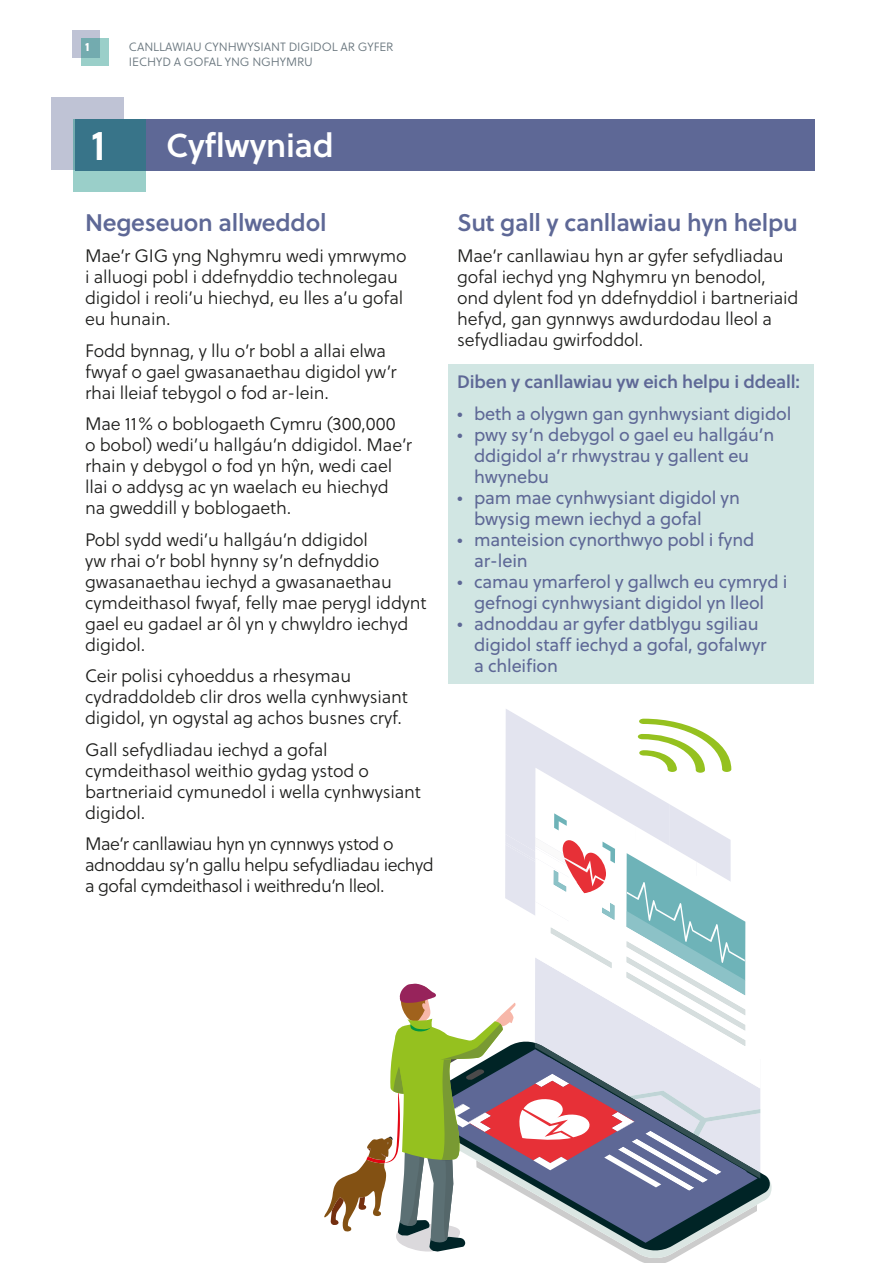
<style>
.page{position:relative;width:893px;height:1263px;background:#fff}
.page>*{position:absolute;margin:0;border:0;box-sizing:border-box;transform-origin:0 0}
.t1{font:42px "Soleil Sb";color:#fff}
.t2{font:33px "Soleil Sb";letter-spacing:-.01em;color:#fff}
.t3{font:24px "Soleil Sb";letter-spacing:-.01em;color:#5e6896}
.t4{font:18px/21px "Soleil Lt";letter-spacing:-.01em;color:#1d1d1b}
.t5{font:18px/21px "Soleil";letter-spacing:-.01em;color:#5e6896}
.t6{font:18px/21px "Soleil Lt";letter-spacing:-.03em;color:#1d1d1b}
.t7{font:18px "Soleil Sb";letter-spacing:-.01em;color:#5e6896}
.t8{font:12px/15px "Soleil Lt";letter-spacing:-.01em;color:#68757d}
.t9{font:12px "Soleil Xb";color:#fff}
</style>
<div class="page">
<div style="left:449px;top:364px;width:365px;height:319px;background:#d1e6e3"></div>
<div style="left:72px;top:30px;width:28px;height:28px;background:#bfc3d5"></div>
<svg style="left:81px;top:38px;width:28px;height:28px"></svg>
<svg style="left:624px;top:1252px;width:61px;height:7px"></svg>
<svg style="left:324px;top:709px;width:448px;height:543px"></svg>
<div style="left:75px;top:119px;width:740px;height:51px;background:#5e6896"></div>
<div style="left:51px;top:98px;width:72px;height:72px;background:#bfc3d5"></div>
<svg style="left:74px;top:119px;width:72px;height:72px;background:#538d9b"></svg>
<p class="t9" style="left:85px;top:37px;width:6px">1</p>
<p class="t8" style="left:129px;top:39px;width:266px">CANLLAWIAU CYNHWYSIANT DIGIDOL AR GYFER<br>IECHYD A GOFAL YNG NGHYMRU</p>
<h1 class="t1" style="left:91px;top:114px;width:16px">1</h1>
<h2 class="t2" style="left:166px;top:120px;width:169px">Cyflwyniad</h2>
<h3 class="t3" style="left:85px;top:204px;width:243px">Negeseuon allweddol</h3>
<p class="t4" style="left:85px;top:245px;width:323px">Mae’r GIG yng Nghymru wedi ymrwymo i alluogi pobl i ddefnyddio technolegau digidol i reoli’u hiechyd, eu lles a’u gofal eu hunain.</p>
<p class="t4" style="left:85px;top:340px;width:313px">Fodd bynnag, y llu o’r bobl a allai elwa fwyaf o gael gwasanaethau digidol yw’r rhai lleiaf tebygol o fod ar-lein.</p>
<p class="t4" style="left:85px;top:413px;width:328px">Mae 11% o boblogaeth Cymru (300,000<br>o bobol) wedi’u hallgáu’n ddigidol. Mae’r rhain y debygol o fod yn hŷn, wedi cael llai o addysg ac yn waelach eu hiechyd na gweddill y boblogaeth.</p>
<p class="t4" style="left:85px;top:529px;width:343px">Pobl sydd wedi’u hallgáu’n ddigidol<br>yw rhai o’r bobl hynny sy’n defnyddio gwasanaethau iechyd a gwasanaethau cymdeithasol fwyaf, felly mae perygl iddynt gael eu gadael ar ôl yn y chwyldro iechyd digidol.</p>
<p class="t4" style="left:85px;top:665px;width:324px">Ceir polisi cyhoeddus a rhesymau cydraddoldeb clir dros wella cynhwysiant digidol, yn ogystal ag achos busnes cryf.</p>
<p class="t4" style="left:85px;top:739px;width:337px">Gall sefydliadau iechyd a gofal cymdeithasol weithio gydag ystod o bartneriaid cymunedol i wella cynhwysiant digidol.</p>
<p class="t6" style="left:85px;top:833px;width:350px">Mae’r canllawiau hyn yn cynnwys ystod o adnoddau sy’n gallu helpu sefydliadau iechyd a gofal cymdeithasol i weithredu’n lleol.</p>
<h3 class="t3" style="left:457px;top:204px;width:342px">Sut gall y canllawiau hyn helpu</h3>
<p class="t4" style="left:457px;top:245px;width:343px">Mae’r canllawiau hyn ar gyfer sefydliadau gofal iechyd yng Nghymru yn benodol, ond dylent fod yn ddefnyddiol i bartneriaid hefyd, gan gynnwys awdurdodau lleol a sefydliadau gwirfoddol.</p>
<p class="t7" style="left:457px;top:368px;width:344px">Diben y canllawiau yw eich helpu i ddeall:</p>
<p class="t5" style="left:457px;top:402px;width:336px">• beth a olygwn gan gynhwysiant digidol</p>
<p class="t5" style="left:474px;top:423px;width:302px;text-indent:-17px">• pwy sy’n debygol o gael eu hallgáu’n ddigidol a’r rhwystrau y gallent eu hwynebu</p>
<p class="t5" style="left:474px;top:486px;width:267px;text-indent:-17px">• pam mae cynhwysiant digidol yn bwysig mewn iechyd a gofal</p>
<p class="t5" style="left:474px;top:528px;width:282px;text-indent:-17px">• manteision cynorthwyo pobl i fynd ar-lein</p>
<p class="t5" style="left:457px;top:570px;width:332px;text-align:center">• camau ymarferol y gallwch eu cymryd i gefnogi cynhwysiant digidol yn lleol</p>
<p class="t5" style="left:474px;top:612px;width:294px;text-indent:-17px">• adnoddau ar gyfer datblygu sgiliau digidol staff iechyd a gofal, gofalwyr a chleifion</p>
</div>
